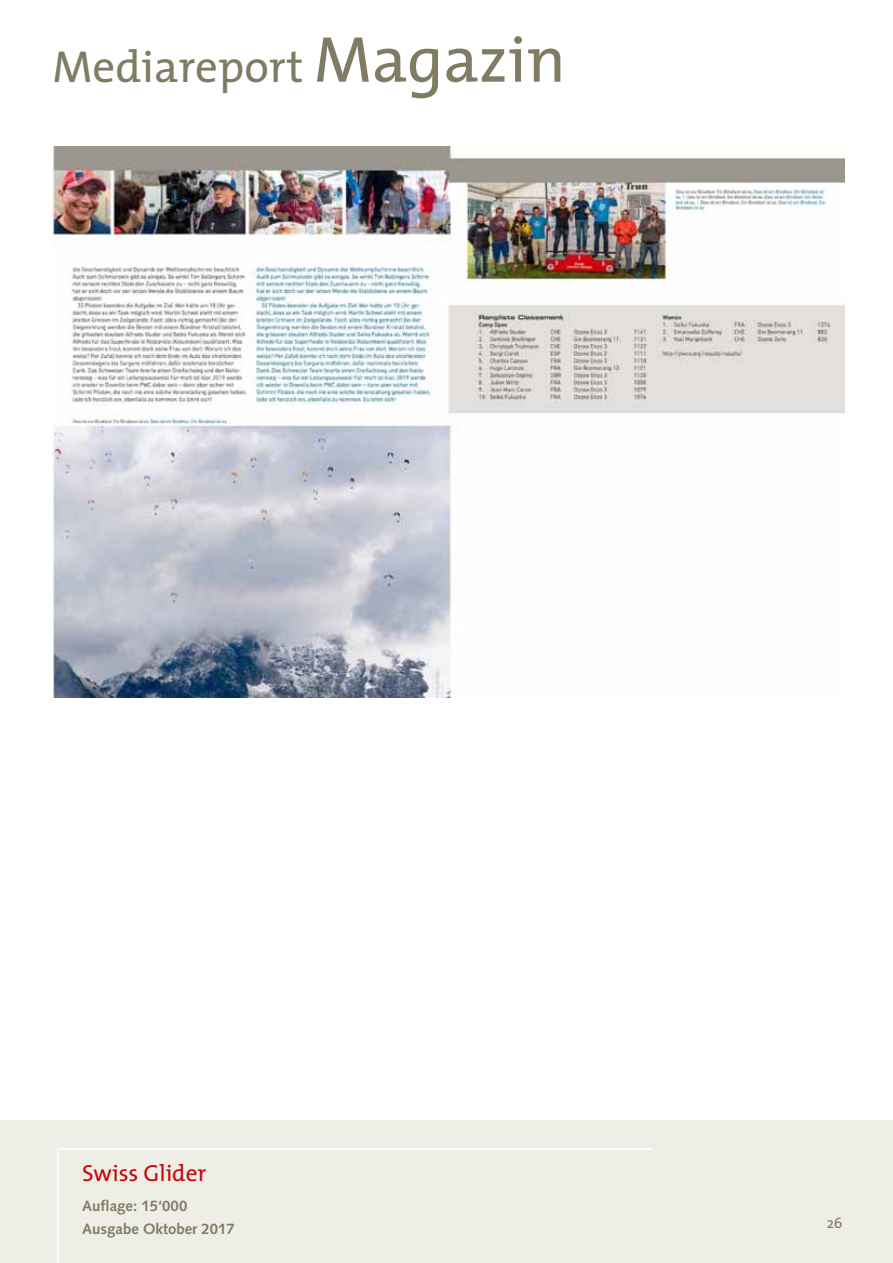
<style>
.page{position:relative;width:893px;height:1263px;background:#fff}
.page>*{position:absolute;margin:0;border:0;box-sizing:border-box;transform-origin:0 0}
.t1{font:45px "The Mix";color:#7f7c63}
.t2{font:23.25px "The Mix";color:#c5070a}
.t3{font:700 15px/22.5px "Syntax";color:#7f7c63}
.t4{font:15px "The Mix";color:#7f7c63}
.s1{font-size:65.4px}
</style>
<div class="page">
<div style="left:0;top:1119px;width:893px;height:144px;background:#eeede6"></div>
<svg style="left:57px;top:1148px;width:596px;height:115px"></svg>
<img style="left:53px;top:147px;width:792px;height:551px">
<h1 class="t1" style="left:53px;top:29px;width:515px">Mediareport <span class="s1">Magazin</span></h1>
<h2 class="t2" style="left:82px;top:1154px;width:126px">Swiss Glider</h2>
<p class="t3" style="left:82px;top:1195px;width:154px">Auflage: 15‘000<br>Ausgabe Oktober 2017</p>
<p class="t4" style="left:827px;top:1210px;width:17px">26</p>
</div>
